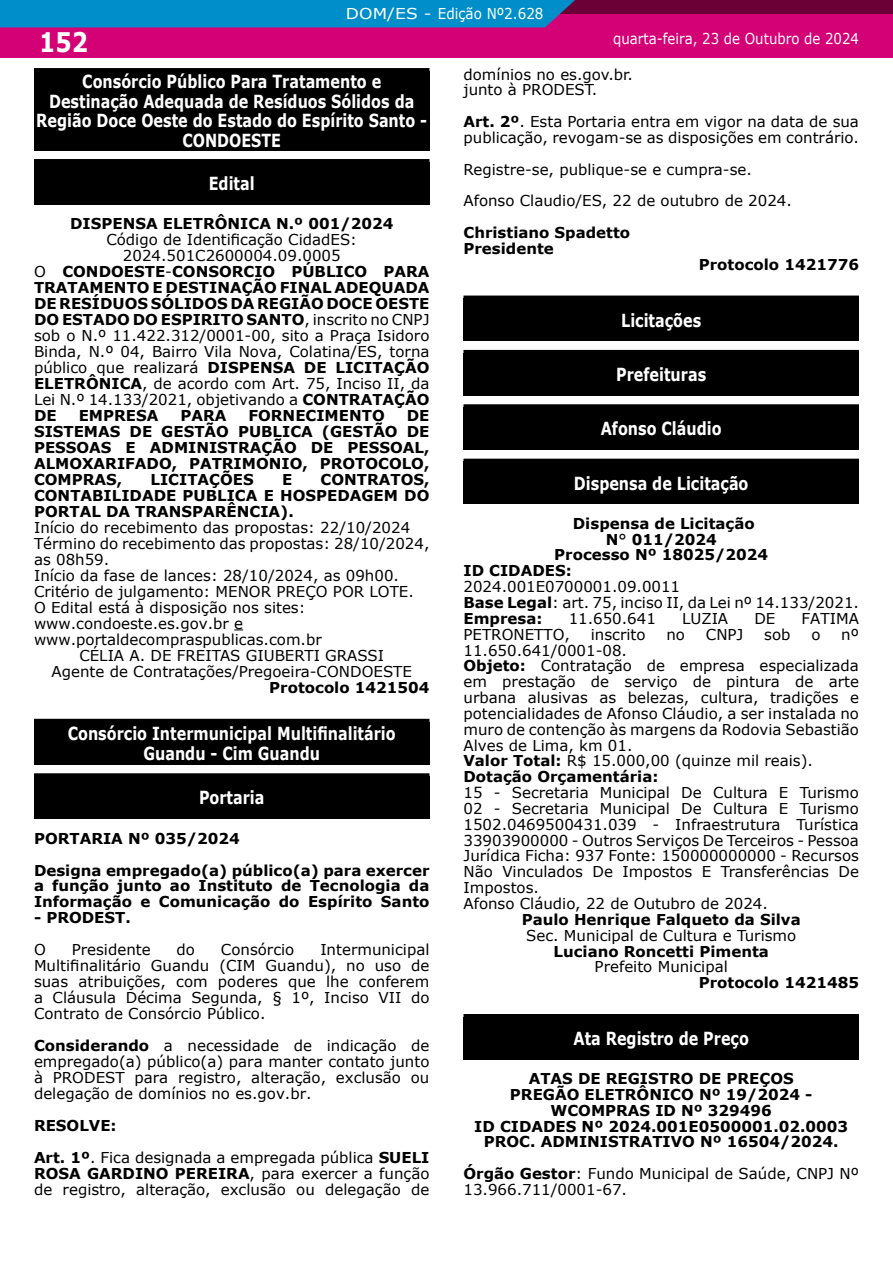
<style>
.page{position:relative;width:893px;height:1263px;background:#fff}
.page>*{position:absolute;margin:0;border:0;box-sizing:border-box;transform-origin:0 0}
.t1{font:700 27px "Verdana";color:#fff;scale:.85 1}
.t2{font:700 18px/19.5px "Verdana";color:#fff;text-align:center;scale:.8 1}
.t3{font:15px/15.9px "Verdana";color:#000}
.t4{font:700 15px/15.9px "Verdana";color:#000}
.t5{font:15px "Verdana";color:#fff;scale:.89 1}
.t6{font:15px "Verdana";color:#fff;scale:1.14 1}
.s1{font-weight:400}
.s2{font-weight:700}
</style>
<div class="page">
<div style="left:0;top:0;width:893px;height:57px;background:#d40075"></div>
<div style="left:0;top:0;width:893px;height:14px;background:#6b0037"></div>
<div style="left:0;top:0;width:575px;height:27px;background:#008eca"></div>
<div style="left:34px;top:71px;width:395px;height:79px;background:#000"></div>
<div style="left:34px;top:68px;width:395px;height:6px;background:#000"></div>
<div style="left:34px;top:162px;width:395px;height:43px;background:#000"></div>
<div style="left:34px;top:159px;width:395px;height:6px;background:#000"></div>
<div style="left:34px;top:722px;width:395px;height:42px;background:#000"></div>
<div style="left:34px;top:719px;width:395px;height:6px;background:#000"></div>
<div style="left:34px;top:776px;width:395px;height:43px;background:#000"></div>
<div style="left:34px;top:773px;width:395px;height:6px;background:#000"></div>
<div style="left:463px;top:299px;width:396px;height:42px;background:#000"></div>
<div style="left:463px;top:296px;width:396px;height:6px;background:#000"></div>
<div style="left:463px;top:353px;width:396px;height:42px;background:#000"></div>
<div style="left:463px;top:350px;width:396px;height:6px;background:#000"></div>
<div style="left:463px;top:407px;width:396px;height:43px;background:#000"></div>
<div style="left:463px;top:404px;width:396px;height:6px;background:#000"></div>
<div style="left:463px;top:462px;width:396px;height:42px;background:#000"></div>
<div style="left:463px;top:459px;width:396px;height:6px;background:#000"></div>
<div style="left:463px;top:1017px;width:396px;height:42px;background:#000"></div>
<div style="left:463px;top:1014px;width:396px;height:6px;background:#000"></div>
<h1 class="t1" style="left:39px;top:23px;width:59px">152</h1>
<p class="t6" style="left:346px;top:3px;width:175px">DOM/ES - Edição Nº2.628</p>
<p class="t5" style="left:613px;top:28px;width:278px">quarta-feira, 23 de Outubro de 2024</p>
<p class="t2" style="left:36px;top:71px;width:490px">Consórcio Público Para Tratamento e Destinação Adequada de Resíduos Sólidos da Região Doce Oeste do Estado do Espírito Santo - CONDOESTE</p>
<p class="t2" style="left:209px;top:173px;width:59px">Edital</p>
<p class="t4" style="left:70px;top:216px;width:325px">DISPENSA ELETRÔNICA N.º 001/2024</p>
<p class="t3" style="left:106px;top:232px;width:252px">Código de Identificação CidadES:</p>
<p class="t3" style="left:123px;top:248px;width:219px">2024.501C2600004.09.0005</p>
<p class="t4" style="left:34px;top:263px;width:397px"><span class="s1">O</span> CONDOESTE<span class="s1">-</span>CONSORCIO PÚBLICO PARA</p>
<p class="t4" style="left:34px;top:279px;width:397px">TRATAMENTO E DESTINAÇÃO FINAL ADEQUADA</p>
<p class="t4" style="left:34px;top:295px;width:397px">DE RESÍDUOS SÓLIDOS DA REGIÃO DOCE OESTE</p>
<p class="t4" style="left:34px;top:311px;width:397px">DO ESTADO DO ESPIRITO SANTO<span class="s1">, inscrito no CNPJ</span></p>
<p class="t3" style="left:34px;top:328px;width:397px">sob o N.º 11.422.312/0001-00, sito a Praça Isidoro</p>
<p class="t3" style="left:34px;top:344px;width:397px">Binda, N.º 04, Bairro Vila Nova, Colatina/ES, torna</p>
<p class="t3" style="left:34px;top:359px;width:397px">público que realizará <span class="s2">DISPENSA DE LICITAÇÃO</span></p>
<p class="t3" style="left:34px;top:375px;width:397px"><span class="s2">ELETRÔNICA</span>, de acordo com Art. 75, Inciso II, da</p>
<p class="t3" style="left:34px;top:391px;width:397px">Lei N.º 14.133/2021, objetivando a <span class="s2">CONTRATAÇÃO</span></p>
<p class="t4" style="left:34px;top:407px;width:24px">DE</p>
<p class="t4" style="left:79px;top:407px;width:81px">EMPRESA</p>
<p class="t4" style="left:180px;top:407px;width:48px">PARA</p>
<p class="t4" style="left:248px;top:407px;width:138px">FORNECIMENTO</p>
<p class="t4" style="left:34px;top:407px;width:397px;text-align:justify;text-indent:373px">DE SISTEMAS DE GESTÃO PUBLICA (GESTÃO DE PESSOAS E ADMINISTRAÇÃO DE PESSOAL, ALMOXARIFADO, PATRIMONIO, PROTOCOLO, COMPRAS,</p>
<p class="t4" style="left:151px;top:471px;width:105px">LICITAÇÕES</p>
<p class="t4" style="left:282px;top:471px;width:12px">E</p>
<p class="t4" style="left:34px;top:471px;width:397px;text-align:justify;text-indent:286px">CONTRATOS, CONTABILIDADE PUBLICA E HOSPEDAGEM DO PORTAL DA TRANSPARÊNCIA).</p>
<p class="t3" style="left:34px;top:519px;width:378px">Início do recebimento das propostas: 22/10/2024</p>
<p class="t3" style="left:34px;top:535px;width:397px">Término do recebimento das propostas: 28/10/2024,</p>
<p class="t3" style="left:34px;top:551px;width:77px">as 08h59.</p>
<p class="t3" style="left:34px;top:567px;width:366px">Início da fase de lances: 28/10/2024, as 09h00.</p>
<p class="t3" style="left:34px;top:583px;width:381px">Critério de julgamento: MENOR PREÇO POR LOTE.</p>
<p class="t3" style="left:34px;top:599px;width:273px">O Edital está à disposição nos sites:</p>
<p class="t3" style="left:34px;top:615px;width:211px">www.condoeste.es.gov.br e</p>
<p class="t3" style="left:34px;top:631px;width:289px">www.portaldecompraspublicas.com.br</p>
<p class="t3" style="left:79px;top:647px;width:306px">CÉLIA A. DE FREITAS GIUBERTI GRASSI</p>
<p class="t3" style="left:52px;top:663px;width:362px">Agente de Contratações/Pregoeira-CONDOESTE</p>
<p class="t4" style="left:269px;top:679px;width:162px">Protocolo 1421504</p>
<p class="t2" style="left:68px;top:723px;width:412px">Consórcio Intermunicipal Multifinalitário<br>Guandu - Cim Guandu</p>
<p class="t2" style="left:199px;top:788px;width:83px">Portaria</p>
<p class="t4" style="left:34px;top:822px;width:397px;line-height:32px">PORTARIA Nº 035/2024<br>Designa empregado(a) público(a) para exercer</p>
<p class="t4" style="left:34px;top:878px;width:397px">a função junto ao Instituto de Tecnologia da<br>Informação e Comunicação do Espírito Santo</p>
<p class="t4" style="left:34px;top:910px;width:98px">- PRODEST.</p>
<p class="t3" style="left:34px;top:942px;width:13px">O</p>
<p class="t3" style="left:72px;top:942px;width:80px">Presidente</p>
<p class="t3" style="left:177px;top:942px;width:20px">do</p>
<p class="t3" style="left:221px;top:942px;width:75px">Consórcio</p>
<p class="t3" style="left:34px;top:942px;width:397px;text-align:justify;text-indent:286px">Intermunicipal Multifinalitário Guandu (CIM Guandu), no uso de suas atribuições, com poderes que lhe conferem a Cláusula Décima Segunda, § 1º, Inciso VII do Contrato de Consórcio Público.</p>
<p class="t3" style="left:34px;top:1037px;width:397px;text-align:justify"><span class="s2">Considerando</span> a necessidade de indicação de empregado(a) público(a) para manter contato junto à PRODEST para registro, alteração, exclusão ou delegação de domínios no es.gov.br.</p>
<p class="t3" style="left:34px;top:1109px;width:397px;line-height:32px"><span class="s2">RESOLVE:<br>Art. 1º</span>. Fica designada a empregada pública <span class="s2">SUELI</span></p>
<p class="t3" style="left:34px;top:1165px;width:397px"><span class="s2">ROSA GARDINO PEREIRA</span>, para exercer a função de registro, alteração, exclusão ou delegação de</p>
<p class="t3" style="left:463px;top:66px;width:171px">domínios no es.gov.br. junto à PRODEST.</p>
<p class="t3" style="left:463px;top:113px;width:397px"><span class="s2">Art. 2º</span>. Esta Portaria entra em vigor na data de sua publicação, revogam-se as disposições em contrário.</p>
<p class="t3" style="left:463px;top:153px;width:330px;line-height:31.7px">Registre-se, publique-se e cumpra-se.<br>Afonso Claudio/ES, 22 de outubro de 2024.</p>
<p class="t4" style="left:463px;top:224px;width:168px">Christiano Spadetto<br>Presidente</p>
<p class="t4" style="left:699px;top:256px;width:162px">Protocolo 1421776</p>
<p class="t2" style="left:621px;top:310px;width:102px">Licitações</p>
<p class="t2" style="left:616px;top:364px;width:114px">Prefeituras</p>
<p class="t2" style="left:601px;top:419px;width:153px">Afonso Cláudio</p>
<p class="t2" style="left:574px;top:473px;width:220px">Dispensa de Licitação</p>
<p class="t4" style="left:573px;top:515px;width:183px">Dispensa de Licitação</p>
<p class="t4" style="left:606px;top:531px;width:113px">N<span class="s1">°</span> 011/2024</p>
<p class="t4" style="left:554px;top:547px;width:215px">Processo Nº 18025/2024</p>
<p class="t4" style="left:463px;top:563px;width:110px">ID CIDADES:</p>
<p class="t3" style="left:463px;top:578px;width:397px">2024.001E0700001.09.0011<br><span class="s2">Base Legal</span>: art. 75, inciso II, da Lei nº 14.133/2021.<br><span class="s2">Empresa:</span></p>
<p class="t3" style="left:569px;top:610px;width:89px">11.650.641</p>
<p class="t3" style="left:682px;top:610px;width:48px">LUZIA</p>
<p class="t3" style="left:754px;top:610px;width:23px">DE</p>
<p class="t3" style="left:802px;top:610px;width:59px">FATIMA</p>
<p class="t3" style="left:463px;top:626px;width:108px">PETRONETTO,</p>
<p class="t3" style="left:591px;top:626px;width:56px">inscrito</p>
<p class="t3" style="left:666px;top:626px;width:20px">no</p>
<p class="t3" style="left:706px;top:626px;width:39px">CNPJ</p>
<p class="t3" style="left:764px;top:626px;width:28px">sob</p>
<p class="t3" style="left:811px;top:626px;width:11px">o</p>
<p class="t3" style="left:841px;top:626px;width:19px">nº</p>
<p class="t3" style="left:463px;top:642px;width:397px">11.650.641/0001-08.<br><span class="s2">Objeto:</span> Contratação de empresa especializada em prestação de serviço de pintura de arte urbana alusivas as belezas, cultura, tradições e potencialidades de Afonso Cláudio, a ser instalada no muro de contenção às margens da Rodovia Sebastião Alves de Lima, km 01.<br><span class="s2">Valor Total:</span> R$ 15.000,00 (quinze mil reais).<br><span class="s2">Dotação Orçamentária:</span></p>
<p class="t3" style="left:463px;top:784px;width:397px">15 - Secretaria Municipal De Cultura E Turismo 02 - Secretaria Municipal De Cultura E Turismo 1502.0469500431.039 - Infraestrutura Turística 33903900000 - Outros Serviços De Terceiros - Pessoa Jurídica Ficha: 937 Fonte: 150000000000 - Recursos Não Vinculados De Impostos E Transferências De Impostos.<br>Afonso Cláudio, 22 de Outubro de 2024.</p>
<p class="t4" style="left:522px;top:911px;width:280px">Paulo Henrique Falqueto da Silva</p>
<p class="t3" style="left:526px;top:927px;width:272px">Sec. Municipal de Cultura e Turismo</p>
<p class="t4" style="left:554px;top:943px;width:217px">Luciano Roncetti Pimenta</p>
<p class="t3" style="left:595px;top:959px;width:135px">Prefeito Municipal</p>
<p class="t4" style="left:699px;top:974px;width:162px">Protocolo 1421485</p>
<p class="t2" style="left:574px;top:1028px;width:221px">Ata Registro de Preço</p>
<p class="t4" style="left:474px;top:1070px;width:375px;text-align:center">ATAS DE REGISTRO DE PREÇOS<br>PREGÃO ELETRÔNICO Nº 19/2024 -<br>WCOMPRAS ID Nº 329496<br>ID CIDADES Nº 2024.001E0500001.02.0003<br>PROC. ADMINISTRATIVO Nº 16504/2024.</p>
<p class="t3" style="left:463px;top:1165px;width:397px"><span class="s2">Órgão Gestor</span>: Fundo Municipal de Saúde, CNPJ Nº<br>13.966.711/0001-67.</p>
</div>
